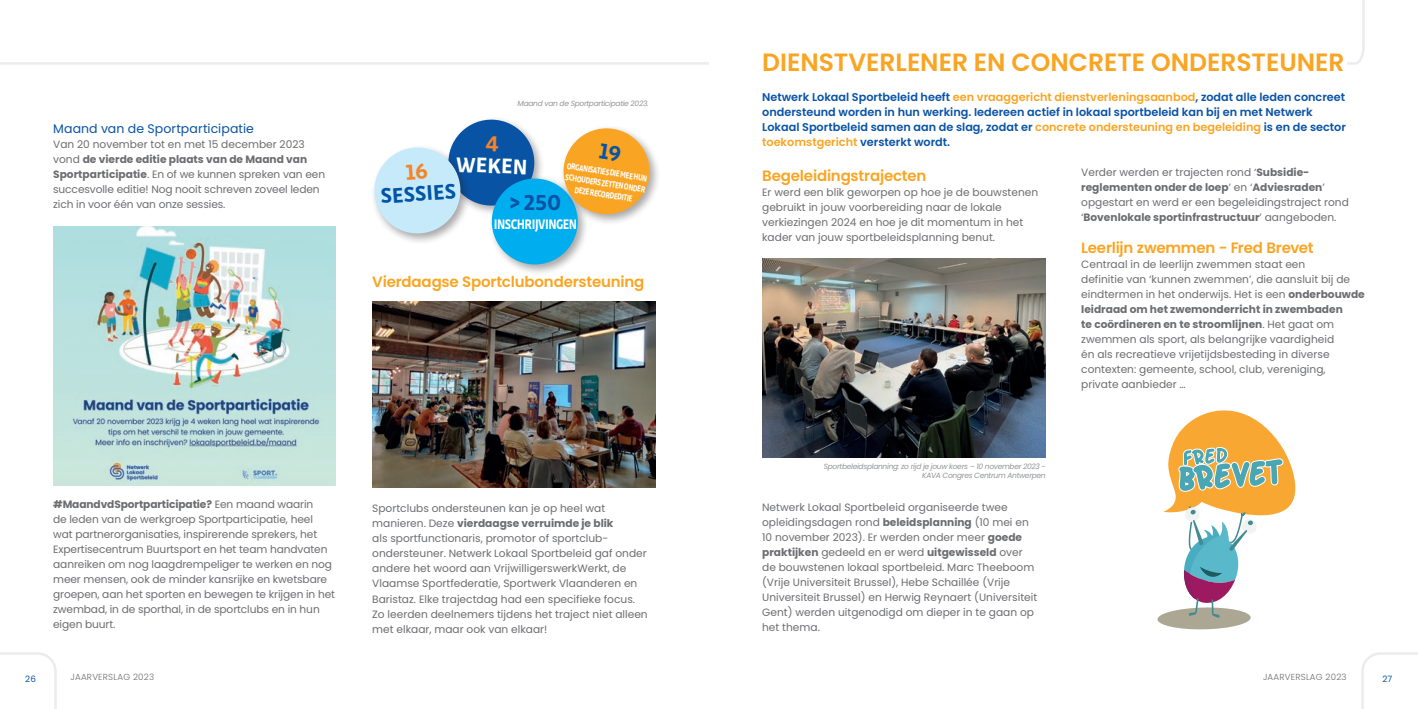
<style>
.page{position:relative;width:1418px;height:709px;background:#fff}
.page>*{position:absolute;margin:0;border:0;box-sizing:border-box;transform-origin:0 0}
.t1{font:600 25px "Poppins";color:#f9a523}
.t2{font:700 23.12px "Drive";color:#0953a5}
.t3{font:700 22.5px "Drive";color:#0154a6}
.t4{font:700 22.5px "Drive";color:#fff}
.t5{font:600 15px "Poppins";letter-spacing:-.015em;color:#f9a523}
.t6{font:700 14.75px "Drive";letter-spacing:-.04em;color:#fff;scale:.85 1}
.t7{font:12.5px "Poppins";letter-spacing:.005em;color:#0953a5}
.t8{font:600 11.25px/15px "Poppins";color:#0953a5}
.t9{font:10.62px/15px "Poppins";color:#6c6d70}
.t10{font:700 9.25px/11.2px "Drive";color:#fff;text-align:center;scale:.81 1}
.t11{font:300 8.75px "Poppins";letter-spacing:.025em;color:#6c6d70}
.t12{font:8.75px "Poppins";color:#0953a5}
.t13{font:italic 7.5px/9px "Poppins";letter-spacing:-.04em;color:#939598;text-align:right}
.s1{font-weight:700}
.s2{color:#f9a523}
</style>
<div class="page">
<svg style="left:0;top:652px;width:57px;height:57px"></svg>
<svg style="left:1361px;top:652px;width:56px;height:57px"></svg>
<img style="left:53px;top:227px;width:282px;height:258px">
<img style="left:372px;top:302px;width:284px;height:185px">
<img style="left:762px;top:259px;width:283px;height:198px">
<hr style="left:0;top:62px;width:709px;height:3px;background:#efeff1">
<svg style="left:1347px;top:0;width:18px;height:65px"></svg>
<svg style="left:1157px;top:410px;width:139px;height:220px"></svg>
<div style="left:444px;top:115px;width:101px;height:102px;background:#231f20;opacity:.4"></div>
<div style="left:370px;top:143px;width:101px;height:102px;background:#231f20;opacity:.4"></div>
<div style="left:487px;top:174px;width:102px;height:102px;background:#231f20;opacity:.4"></div>
<div style="left:492px;top:178px;width:85px;height:86px;background:#00aeef;border-radius:50%"></div>
<div style="left:559px;top:124px;width:101px;height:101px;background:#231f20;opacity:.4"></div>
<svg style="left:373px;top:119px;width:162px;height:116px"></svg>
<svg style="left:560px;top:125px;width:92px;height:92px"></svg>
<p class="t7" style="left:53px;top:121px;width:202px">Maand van de Sportparticipatie</p>
<p class="t9" style="left:53px;top:137px;width:273px">Van 20 november tot en met 15 december 2023 vond <span class="s1">de vierde editie plaats van de Maand van Sportparticipatie</span>. En of we kunnen spreken van een succesvolle editie! Nog nooit schreven zoveel leden zich in voor één van onze sessies.</p>
<p class="t13" style="left:517px;top:99px;width:133px">Maand van de Sportparticipatie 2023.</p>
<h3 class="t4" style="left:456px;top:151px;width:73px;rotate:2deg">WEKEN</h3>
<p class="t10" style="left:568px;top:160px;width:102px;rotate:9deg">ORGANISATIES DIE MEE HUN<br>SCHOUDERS ZETTEN ONDER<br>DEZE RECORDEDITIE</p>
<h3 class="t3" style="left:380px;top:183px;width:77px;rotate:-4deg">SESSIES</h3>
<h2 class="t2" style="left:510px;top:189px;width:53px">&gt; 250</h2>
<h3 class="t6" style="left:494px;top:216px;width:100px">INSCHRIJVINGEN</h3>
<h3 class="t5" style="left:372px;top:273px;width:273px">Vierdaagse Sportclubondersteuning</h3>
<p class="t9" style="left:53px;top:497px;width:283px"><span class="s1">#MaandvdSportparticipatie?</span> Een maand waarin<br>de leden van de werkgroep Sportparticipatie, heel wat partnerorganisaties, inspirerende sprekers, het Expertisecentrum Buurtsport en het team handvaten aanreiken om nog laagdrempeliger te werken en nog meer mensen, ook de minder kansrijke en kwetsbare groepen, aan het sporten en bewegen te krijgen in het zwembad, in de sporthal, in de sportclubs en in hun eigen buurt.</p>
<p class="t9" style="left:372px;top:501px;width:277px">Sportclubs ondersteunen kan je op heel wat manieren. Deze <span class="s1">vierdaagse verruimde je blik<br></span>als sportfunctionaris, promotor of sportclub&shy;ondersteuner. Netwerk Lokaal Sportbeleid gaf onder andere het woord aan VrijwilligerswerkWerkt, de Vlaamse Sportfederatie, Sportwerk Vlaanderen en Baristaz. Elke trajectdag had een specifieke focus.<br>Zo leerden deelnemers tijdens het traject niet alleen met elkaar, maar ook van elkaar!</p>
<h1 class="t1" style="left:762px;top:47px;width:584px">DIENSTVERLENER EN CONCRETE ONDERSTEUNER</h1>
<p class="t8" style="left:762px;top:89px;width:585px">Netwerk Lokaal Sportbeleid heeft <span class="s2">een vraaggericht dienstverleningsaanbod</span>, zodat alle leden concreet ondersteund worden in hun werking. Iedereen actief in lokaal sportbeleid kan bij en met Netwerk Lokaal Sportbeleid samen aan de slag, zodat er <span class="s2">concrete ondersteuning en begeleiding</span> is en de sector <span class="s2">toekomstgericht</span> versterkt wordt.</p>
<h3 class="t5" style="left:762px;top:167px;width:166px">Begeleidingstrajecten</h3>
<p class="t9" style="left:762px;top:184px;width:277px">Er werd een blik geworpen op hoe je de bouwstenen gebruikt in jouw voorbereiding naar de lokale verkiezingen 2024 en hoe je dit momentum in het kader van jouw sportbeleidsplanning benut.</p>
<p class="t9" style="left:1081px;top:164px;width:269px">Verder werden er trajecten rond ‘<span class="s1">Subsidie&shy;reglementen onder de loep</span>’ en ‘<span class="s1">Adviesraden</span>’ opgestart en werd er een begeleidingstraject rond ‘<span class="s1">Bovenlokale sportinfrastructuur</span>’ aangeboden.</p>
<h3 class="t5" style="left:1081px;top:239px;width:234px">Leerlijn zwemmen - Fred Brevet</h3>
<p class="t9" style="left:1081px;top:257px;width:285px">Centraal in de leerlijn zwemmen staat een<br>definitie van ‘kunnen zwemmen’, die aansluit bij de eindtermen in het onderwijs. Het is een <span class="s1">onderbouwde leidraad om het zwemonderricht in zwembaden<br>te coördineren en te stroomlijnen</span>. Het gaat om zwemmen als sport, als belangrijke vaardigheid<br>én als recreatieve vrijetijdsbesteding in diverse contexten: gemeente, school, club, vereniging, private aanbieder …</p>
<p class="t13" style="left:823px;top:462px;width:223px">Sportbeleidsplanning: zo rijd je jouw koers – 10 november 2023 -<br>KAVA Congres Centrum Antwerpen</p>
<p class="t9" style="left:762px;top:499px;width:277px">Netwerk Lokaal Sportbeleid organiseerde twee opleidingsdagen rond <span class="s1">beleidsplanning</span> (10 mei en 10 november 2023). Er werden onder meer <span class="s1">goede praktijken</span> gedeeld en er werd <span class="s1">uitgewisseld</span> over de bouwstenen lokaal sportbeleid. Marc Theeboom (Vrije Universiteit Brussel), Hebe Schaillée (Vrije Universiteit Brussel) en Herwig Reynaert (Universiteit Gent) werden uitgenodigd om dieper in te gaan op het thema.</p>
<p class="t12" style="left:25px;top:673px;width:12px">26</p>
<p class="t11" style="left:71px;top:672px;width:85px">JAARVERSLAG 2023</p>
<p class="t11" style="left:1262px;top:672px;width:85px">JAARVERSLAG 2023</p>
<p class="t12" style="left:1382px;top:673px;width:12px">27</p>
</div>
